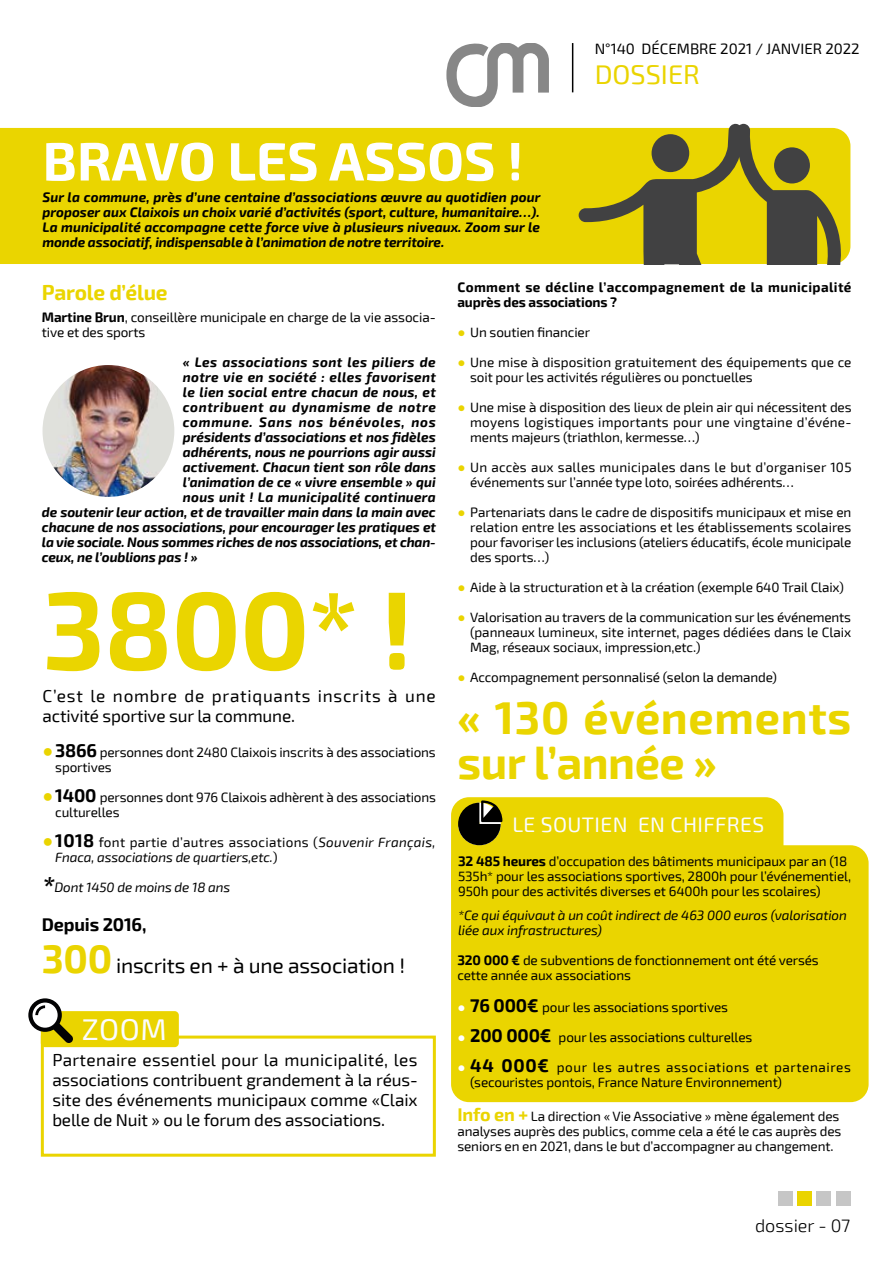
<style>
.page{position:relative;width:893px;height:1263px;background:#fff}
.page>*{position:absolute;margin:0;border:0;box-sizing:border-box;transform-origin:0 0}
.t1{font:700 110.7px "Exo 2";color:#ead500}
.t2{font:700 54px "Exo 2";color:#fff}
.t3{font:700 45px/45px "Exo 2";letter-spacing:.015em;color:#ead500}
.t4{font:30px "Exo 2";color:#fbfcfe}
.t5{font:27px "Exo 2";color:#ead400}
.t6{font:21px "Exo 2";letter-spacing:-.01em;color:#000}
.t7{font:21px "Exo 2";letter-spacing:.02em;color:#fbfcfe}
.t8{font:700 21px "Exo 2";letter-spacing:-.01em;color:#ead500}
.t9{font:700 18px "Exo 2";letter-spacing:-.01em;color:#000}
.t10{font:300 18px "Exo 2";color:#000}
.t11{font:17.1px/20.1px "Exo 2";letter-spacing:-.01em;color:#000;text-align:justify}
.t12{font:17.1px/20.1px "Exo 2";letter-spacing:.04em;color:#000}
.t13{font:15px "Exo 2";color:#000}
.t14{font:13.5px/15px "Exo 2";letter-spacing:-.01em;color:#000}
.t15{font:italic 700 13.5px/15px "Exo 2";color:#000;text-align:justify}
.t16{font:italic 13.5px/15px "Exo 2";letter-spacing:-.01em;color:#000}
.t17{font:700 13.5px/15px "Exo 2";letter-spacing:.03em;color:#000}
.t18{font:italic 700 13.5px "Exo 2";letter-spacing:.02em;color:#000}
.t19{font:italic 700 13.5px "Exo 2";letter-spacing:.025em;color:#000}
.t20{font:italic 700 13.5px "Exo 2";letter-spacing:.03em;color:#000}
.t21{font:italic 700 13.5px "Exo 2";letter-spacing:.045em;color:#000}
.t22{font:italic 700 13.5px "Exo 2";letter-spacing:.05em;color:#000}
.s1{font-weight:700}
.s2{font-family:"Arial";font-weight:700;font-style:italic;color:#ead400}
.s3{font-family:"Arial";font-weight:700;font-style:italic;font-size:18px;color:#ead400}
.s4{font-weight:700;font-size:18px}
.s5{font-family:"Arial";font-weight:700;font-size:18px;color:#ead400}
.s6{font-weight:700;font-style:normal;font-size:18px}
.s7{font-style:normal}
.s8{font-weight:700;font-size:27px}
.s9{font-weight:700;font-size:39px;color:#ead400}
.s10{font-family:"Arial";font-weight:700;font-style:italic;color:#fff}
.s11{font-weight:700;font-size:18px;color:#ead400}
</style>
<div class="page">
<div style="left:451px;top:797px;width:332px;height:104px;background:#ead500;border-radius:18px"></div>
<div style="left:0;top:128px;width:850px;height:136px;background:#ead500"></div>
<div style="left:451px;top:845px;width:418px;height:257px;background:#ead500;border-radius:18px"></div>
<hr style="left:572px;top:43px;width:1px;height:49px;background:#000">
<svg style="left:446px;top:43px;width:103px;height:64px"></svg>
<div style="left:778px;top:1191px;width:15px;height:14px;background:#c6c6c6"></div>
<div style="left:816px;top:1191px;width:15px;height:14px;background:#c6c6c6"></div>
<div style="left:836px;top:1191px;width:14px;height:14px;background:#c6c6c6"></div>
<div style="left:797px;top:1191px;width:15px;height:14px;background:#ead400"></div>
<img style="left:43px;top:365px;width:131px;height:132px;border-radius:66px">
<svg style="left:579px;top:124px;width:262px;height:140px;background:#a99d20"></svg>
<div style="left:42px;top:1013px;width:135px;height:33px;background:#ead400;border-radius:3px"></div>
<div style="left:41px;top:1011px;width:138px;height:36px;border:3px solid #ead400;border-radius:3px"></div>
<div style="left:41px;top:1035px;width:395px;height:122px;border:3px solid #ead400"></div>
<svg style="left:28px;top:998px;width:45px;height:45px"></svg>
<svg style="left:458px;top:800px;width:44px;height:46px"></svg>
<p class="t13" style="left:595px;top:40px;width:266px">N°140 DÉCEMBRE 2021 / JANVIER 2022</p>
<h2 class="t2" style="left:43px;top:129px;width:482px">BRAVO LES ASSOS !</h2>
<p class="t15" style="left:43px;top:190px;width:500px">Sur la commune, près d’une centaine d’associations œuvre au quotidien pour proposer aux Claixois un choix varié d’activités (sport, culture, humanitaire…).<br>La municipalité accompagne cette force vive à plusieurs niveaux. Zoom sur le monde associatif, indispensable à l’animation de notre territoire.</p>
<h3 class="t5" style="left:595px;top:58px;width:107px">DOSSIER</h3>
<h3 class="t8" style="left:42px;top:280px;width:127px">Parole d’élue</h3>
<p class="t14" style="left:42px;top:310px;width:395px"><span class="s1">Martine Brun</span>, conseillère municipale en charge de la vie associa&shy;tive et des sports</p>
<p class="t20" style="left:183px;top:354px;width:254px">« Les associations sont les piliers de</p>
<p class="t19" style="left:183px;top:369px;width:255px">notre vie en société : elles favorisent</p>
<p class="t18" style="left:183px;top:384px;width:255px">le lien social entre chacun de nous, et</p>
<p class="t21" style="left:183px;top:399px;width:255px">contribuent au dynamisme de notre</p>
<p class="t22" style="left:183px;top:414px;width:254px">commune. Sans nos bénévoles, nos</p>
<p class="t15" style="left:183px;top:430px;width:254px">présidents d’associations et nos fidèles</p>
<p class="t15" style="left:183px;top:445px;width:255px">adhérents, nous ne pourrions agir aussi</p>
<p class="t15" style="left:183px;top:460px;width:254px">activement. Chacun tient son rôle dans</p>
<p class="t15" style="left:183px;top:475px;width:254px">l’animation de ce « vivre ensemble » qui</p>
<p class="t18" style="left:183px;top:489px;width:254px">nous unit ! La municipalité continuera</p>
<p class="t15" style="left:42px;top:505px;width:395px">de soutenir leur action, et de travailler main dans la main avec</p>
<p class="t15" style="left:42px;top:520px;width:396px">chacune de nos associations, pour encourager les pratiques et</p>
<p class="t15" style="left:42px;top:535px;width:395px">la vie sociale. Nous sommes riches de nos associations, et chan-</p>
<p class="t15" style="left:42px;top:550px;width:157px">ceux, ne l’oublions pas ! »</p>
<h1 class="t1" style="left:43px;top:565px;width:372px">3800* !</h1>
<p class="t17" style="left:457px;top:280px;width:396px">Comment se décline l’accompagnement de la municipalité auprès des associations ?</p>
<p class="t14" style="left:457px;top:325px;width:134px"><span class="s2">●</span> Un soutien financier</p>
<p class="t14" style="left:470px;top:355px;width:383px;text-indent:-13px"><span class="s2">●</span> Une mise à disposition gratuitement des équipements que ce soit pour les activités régulières ou ponctuelles</p>
<p class="t14" style="left:470px;top:400px;width:383px;text-align:justify;text-indent:-13px"><span class="s2">●</span> Une mise à disposition des lieux de plein air qui nécessitent des moyens logistiques importants pour une vingtaine d’événe&shy;ments majeurs (triathlon, kermesse…)</p>
<p class="t14" style="left:470px;top:460px;width:383px;text-indent:-13px"><span class="s2">●</span> Un accès aux salles municipales dans le but d’organiser 105 événements sur l’année type loto, soirées adhérents…</p>
<p class="t14" style="left:470px;top:505px;width:383px;text-align:justify;text-indent:-13px"><span class="s2">●</span> Partenariats dans le cadre de dispositifs municipaux et mise en relation entre les associations et les établissements scolaires pour favoriser les inclusions (ateliers éducatifs, école municipale des sports…)</p>
<p class="t14" style="left:457px;top:580px;width:388px"><span class="s2">●</span> Aide à la structuration et à la création (exemple 640 Trail Claix)</p>
<p class="t14" style="left:470px;top:610px;width:383px;text-align:justify;text-indent:-13px"><span class="s2">●</span> Valorisation au travers de la communication sur les événements (panneaux lumineux, site internet, pages dédiées dans le Claix Mag, réseaux sociaux, impression,etc.)</p>
<p class="t14" style="left:457px;top:670px;width:321px"><span class="s2">●</span> Accompagnement personnalisé (selon la demande)</p>
<p class="t12" style="left:43px;top:686px;width:395px">C’est le nombre de pratiquants inscrits à une activité sportive sur la commune.</p>
<h3 class="t3" style="left:457px;top:696px;width:395px">« 130 événements sur l’année »</h3>
<p class="t14" style="left:55px;top:745px;width:382px;text-indent:-13px"><span class="s3">●</span><span class="s4">3866</span> personnes dont 2480 Claixois inscrits à des associations sportives</p>
<p class="t14" style="left:55px;top:790px;width:382px;text-indent:-13px"><span class="s3">●</span><span class="s4">1400</span> personnes dont 976 Claixois adhèrent à des associations culturelles</p>
<p class="t16" style="left:55px;top:835px;width:382px;text-indent:-13px"><span class="s5">●</span><span class="s6">1018</span> <span class="s7">font partie d’autres associations (</span>Souvenir Français,<br>Fnaca, associations de quartiers,etc.<span class="s7">)</span></p>
<p class="t16" style="left:43px;top:880px;width:189px"><span class="s8">*</span>Dont 1450 de moins de 18 ans</p>
<h3 class="t7" style="left:512px;top:813px;width:253px">LE SOUTIEN EN CHIFFRES</h3>
<p class="t14" style="left:458px;top:854px;width:395px"><span class="s1">32 485 heures</span> d’occupation des bâtiments municipaux par an (18<br>535h* pour les associations sportives, 2800h pour l’événementiel,<br>950h pour des activités diverses et 6400h pour les scolaires)</p>
<p class="t16" style="left:458px;top:907px;width:390px">*Ce qui équivaut à un coût indirect de 463 000 euros (valorisation</p>
<h3 class="t9" style="left:42px;top:914px;width:106px">Depuis 2016,</h3>
<p class="t16" style="left:458px;top:922px;width:145px">liée aux infrastructures)</p>
<h3 class="t6" style="left:42px;top:954px;width:365px"><span class="s9">300</span> inscrits en + à une association !</h3>
<p class="t14" style="left:457px;top:953px;width:363px"><span class="s1">320 000 €</span> de subventions de fonctionnement ont été versés cette année aux associations</p>
<h3 class="t4" style="left:82px;top:1011px;width:86px">ZOOM</h3>
<p class="t11" style="left:52px;top:1050px;width:367px">Partenaire essentiel pour la municipalité, les associations contribuent grandement à la réus&shy;site des événements municipaux comme «Claix belle de Nuit » ou le forum des associations.</p>
<p class="t14" style="left:457px;top:1000px;width:272px"><span class="s10">●</span> <span class="s4">76 000€</span> pour les associations sportives</p>
<p class="t14" style="left:457px;top:1030px;width:297px"><span class="s10">●</span> <span class="s4">200 000€</span> pour les associations culturelles</p>
<p class="t14" style="left:470px;top:1060px;width:382px;text-indent:-13px"><span class="s10">●</span> <span class="s4">44 000€</span> pour les autres associations et partenaires (secouristes pontois, France Nature Environnement)</p>
<p class="t14" style="left:457px;top:1109px;width:385px"><span class="s11">Info en +</span> La direction « Vie Associative » mène également des analyses auprès des publics, comme cela a été le cas auprès des seniors en en 2021, dans le but d’accompagner au changement.</p>
<h3 class="t10" style="left:755px;top:1215px;width:97px">dossier - 07</h3>
</div>
